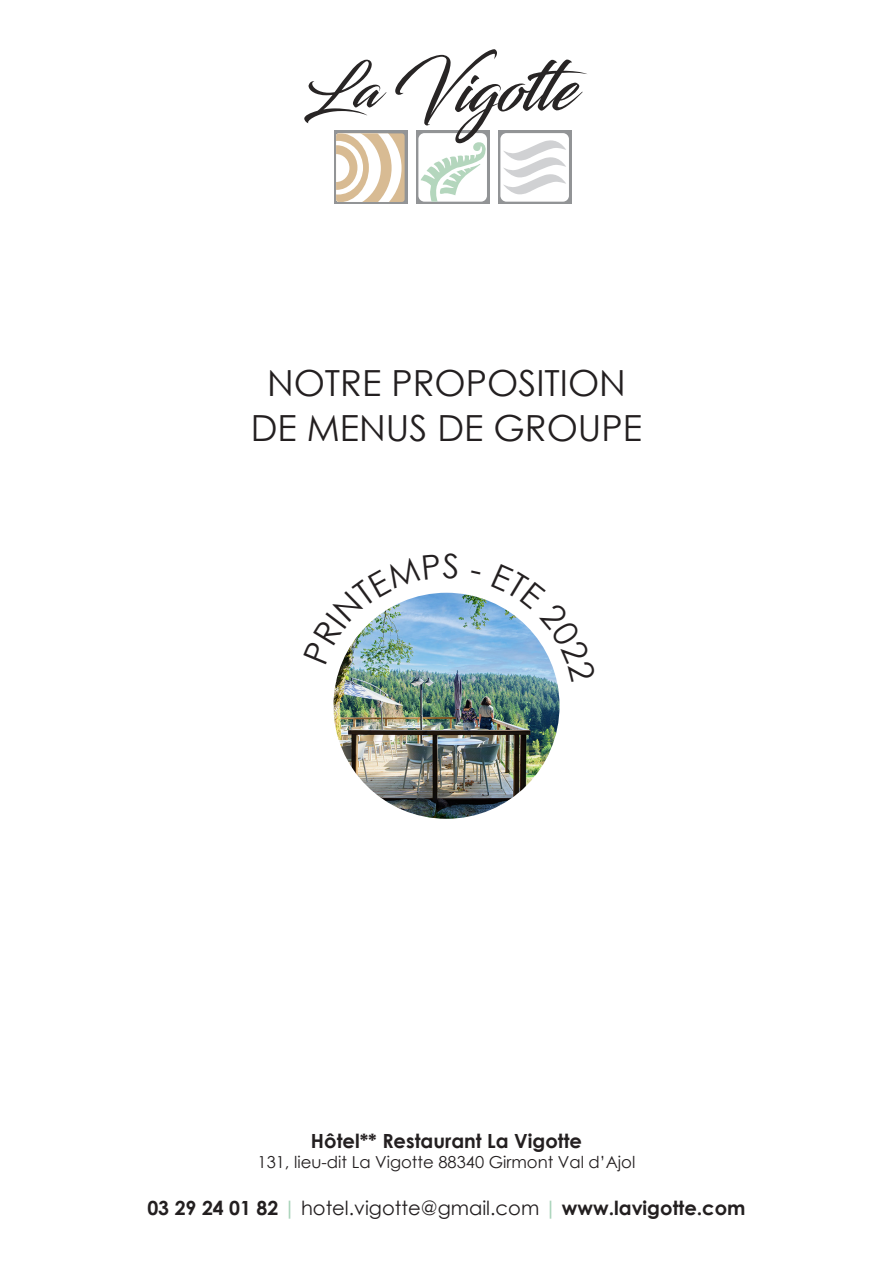
<style>
.page{position:relative;width:893px;height:1263px;background:#fff}
.page>*{position:absolute;margin:0;border:0;box-sizing:border-box;transform-origin:0 0}
.t1{font:36px "Century Gothic";color:#231f20}
.t2{font:700 19.5px "Century Gothic";color:#231f20}
.t3{font:16.5px "Century Gothic";color:#231f20}
.s1{color:#a8d3ba}
.s2{font-weight:400}
</style>
<div class="page">
<div style="left:334px;top:130px;width:74px;height:74px;background:#929496"></div>
<div style="left:416px;top:130px;width:74px;height:74px;background:#929496"></div>
<div style="left:498px;top:130px;width:74px;height:74px;background:#929496"></div>
<svg style="left:304px;top:49px;width:283px;height:153px"></svg>
<img style="left:333px;top:593px;width:226px;height:226px;border-radius:113px">
<img style="left:341px;top:592px;width:116px;height:72px">
<svg style="left:491px;top:602px;width:66px;height:80px"></svg>
<p class="t1" style="left:267px;top:358px;width:360px">NOTRE PROPOSITION</p>
<p class="t1" style="left:251px;top:403px;width:393px">DE MENUS DE GROUPE</p>
<p class="t2" style="left:311px;top:1126px;width:273px">Hôtel** Restaurant La Vigotte</p>
<p class="t3" style="left:258px;top:1150px;width:379px">131, lieu-dit La Vigotte 88340 Girmont Val d’Ajol</p>
<p class="t2" style="left:147px;top:1193px;width:600px">03 29 24 01 82 <span class="s1">|</span> <span class="s2">hotel.vigotte@gmail.com</span> <span class="s1">|</span> www.lavigotte.com</p>
</div>
